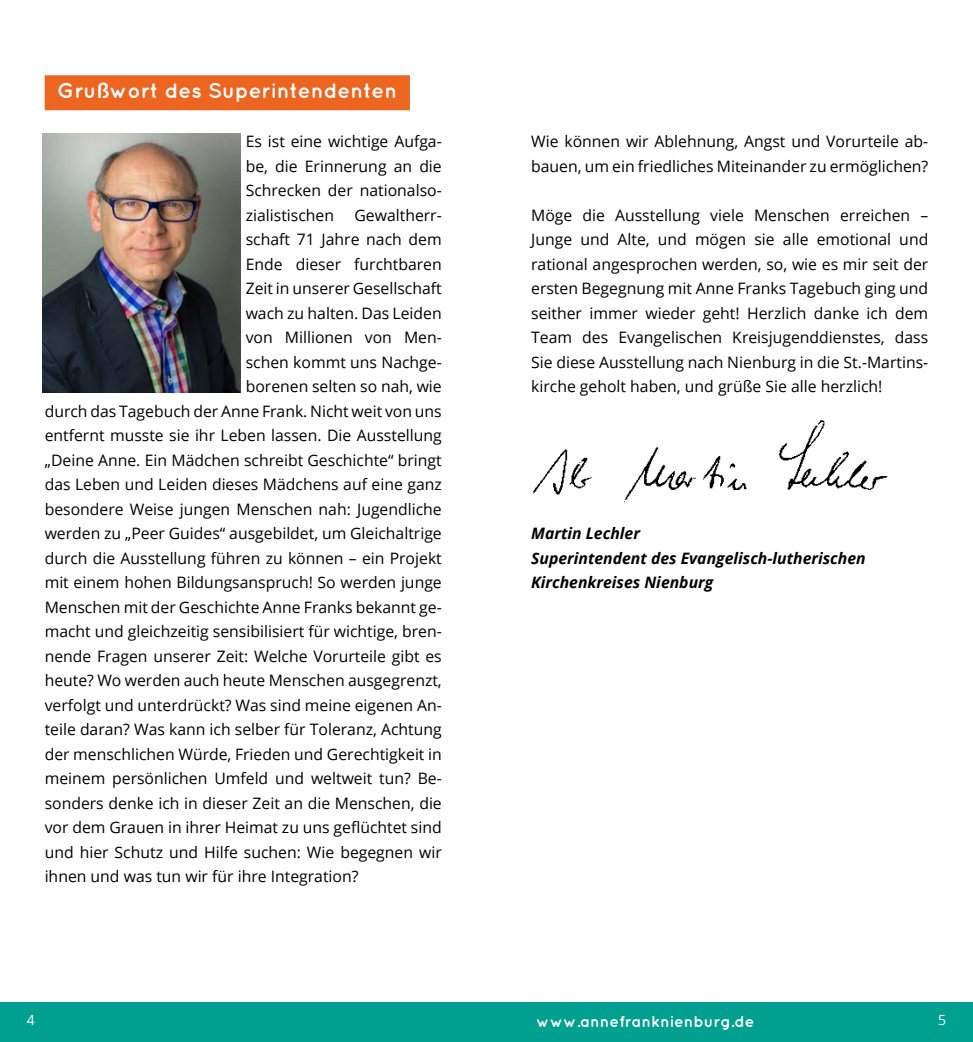
<style>
.page{position:relative;width:973px;height:1042px;background:#fff}
.page>*{position:absolute;margin:0;border:0;box-sizing:border-box;transform-origin:0 0}
.t1{font:700 21px "Quicksand";color:#fff}
.t2{font:15.75px/24.5px "Open Sans";color:#000;text-align:justify}
.t3{font:italic 700 15.75px/24.5px "Open Sans";color:#000}
.t4{font:700 15.75px "Quicksand";color:#fff}
.t5{font:14px "Open Sans";color:#fff}
</style>
<div class="page">
<div style="left:0;top:1002px;width:972px;height:40px;background:#00a091"></div>
<div style="left:45px;top:75px;width:365px;height:35px;background:#ec6622"></div>
<img style="left:42px;top:134px;width:199px;height:258px">
<img style="left:533px;top:420px;width:355px;height:83px">
<h1 class="t1" style="left:57px;top:78px;width:341px">Grußwort des Superintendenten</h1>
<p class="t2" style="left:246px;top:129px;width:197px">Es ist eine wichtige Aufga&shy;be, die Erinnerung an die Schrecken der nationalso&shy;zialistischen</p>
<p class="t2" style="left:354px;top:202px;width:89px">Gewaltherr-</p>
<p class="t2" style="left:246px;top:227px;width:197px">schaft 71 Jahre nach dem</p>
<p class="t2" style="left:246px;top:251px;width:197px">Ende dieser furchtbaren</p>
<p class="t2" style="left:246px;top:276px;width:197px">Zeit in unserer Gesellschaft</p>
<p class="t2" style="left:246px;top:300px;width:197px">wach zu halten. Das Leiden</p>
<p class="t2" style="left:246px;top:325px;width:197px">von Millionen von Men-</p>
<p class="t2" style="left:246px;top:349px;width:197px">schen kommt uns Nachge-</p>
<p class="t2" style="left:246px;top:374px;width:197px">borenen selten so nah, wie</p>
<p class="t2" style="left:45px;top:398px;width:398px">durch das Tagebuch der Anne Frank. Nicht weit von uns</p>
<p class="t2" style="left:45px;top:423px;width:398px">entfernt musste sie ihr Leben lassen. Die Ausstellung</p>
<p class="t2" style="left:45px;top:447px;width:398px">„Deine Anne. Ein Mädchen schreibt Geschichte“ bringt</p>
<p class="t2" style="left:45px;top:472px;width:398px">das Leben und Leiden dieses Mädchens auf eine ganz</p>
<p class="t2" style="left:45px;top:496px;width:398px">besondere Weise jungen Menschen nah: Jugendliche</p>
<p class="t2" style="left:45px;top:521px;width:398px">werden zu „Peer Guides“ ausgebildet, um Gleichaltrige</p>
<p class="t2" style="left:45px;top:545px;width:398px">durch die Ausstellung führen zu können – ein Projekt</p>
<p class="t2" style="left:45px;top:570px;width:398px">mit einem hohen Bildungsanspruch! So werden junge</p>
<p class="t2" style="left:45px;top:594px;width:398px">Menschen mit der Geschichte Anne Franks bekannt ge-</p>
<p class="t2" style="left:45px;top:619px;width:398px">macht und gleichzeitig sensibilisiert für wichtige, bren-</p>
<p class="t2" style="left:45px;top:643px;width:398px">nende Fragen unserer Zeit: Welche Vorurteile gibt es</p>
<p class="t2" style="left:45px;top:668px;width:398px">heute? Wo werden auch heute Menschen ausgegrenzt,</p>
<p class="t2" style="left:45px;top:692px;width:398px">verfolgt und unterdrückt? Was sind meine eigenen An-</p>
<p class="t2" style="left:45px;top:717px;width:398px">teile daran? Was kann ich selber für Toleranz, Achtung</p>
<p class="t2" style="left:45px;top:741px;width:398px">der menschlichen Würde, Frieden und Gerechtigkeit in</p>
<p class="t2" style="left:45px;top:766px;width:398px">meinem persönlichen Umfeld und weltweit tun? Be-</p>
<p class="t2" style="left:45px;top:790px;width:398px">sonders denke ich in dieser Zeit an die Menschen, die</p>
<p class="t2" style="left:45px;top:815px;width:398px">vor dem Grauen in ihrer Heimat zu uns geflüchtet sind</p>
<p class="t2" style="left:45px;top:839px;width:398px">und hier Schutz und Hilfe suchen: Wie begegnen wir</p>
<p class="t2" style="left:45px;top:864px;width:315px">ihnen und was tun wir für ihre Integration?</p>
<p class="t2" style="left:531px;top:129px;width:398px">Wie können wir Ablehnung, Angst und Vorurteile ab&shy;bauen, um ein friedliches Miteinander zu ermöglichen?</p>
<p class="t2" style="left:531px;top:202px;width:398px">Möge die Ausstellung viele Menschen erreichen – Junge und Alte, und mögen sie alle emotional und rational angesprochen werden, so, wie es mir seit der ersten Begegnung mit Anne Franks Tagebuch ging und seither immer wieder geht! Herzlich danke ich dem Team des Evangelischen Kreisjugenddienstes, dass Sie diese Ausstellung nach Nienburg in die St.-Martins&shy;kirche geholt haben, und grüße Sie alle herzlich!</p>
<p class="t3" style="left:531px;top:521px;width:336px">Martin Lechler<br>Superintendent des Evangelisch-lutherischen<br>Kirchenkreises Nienburg</p>
<p class="t5" style="left:27px;top:1010px;width:10px">4</p>
<p class="t4" style="left:536px;top:1012px;width:220px">www.annefranknienburg.de</p>
<p class="t5" style="left:938px;top:1010px;width:10px">5</p>
</div>
